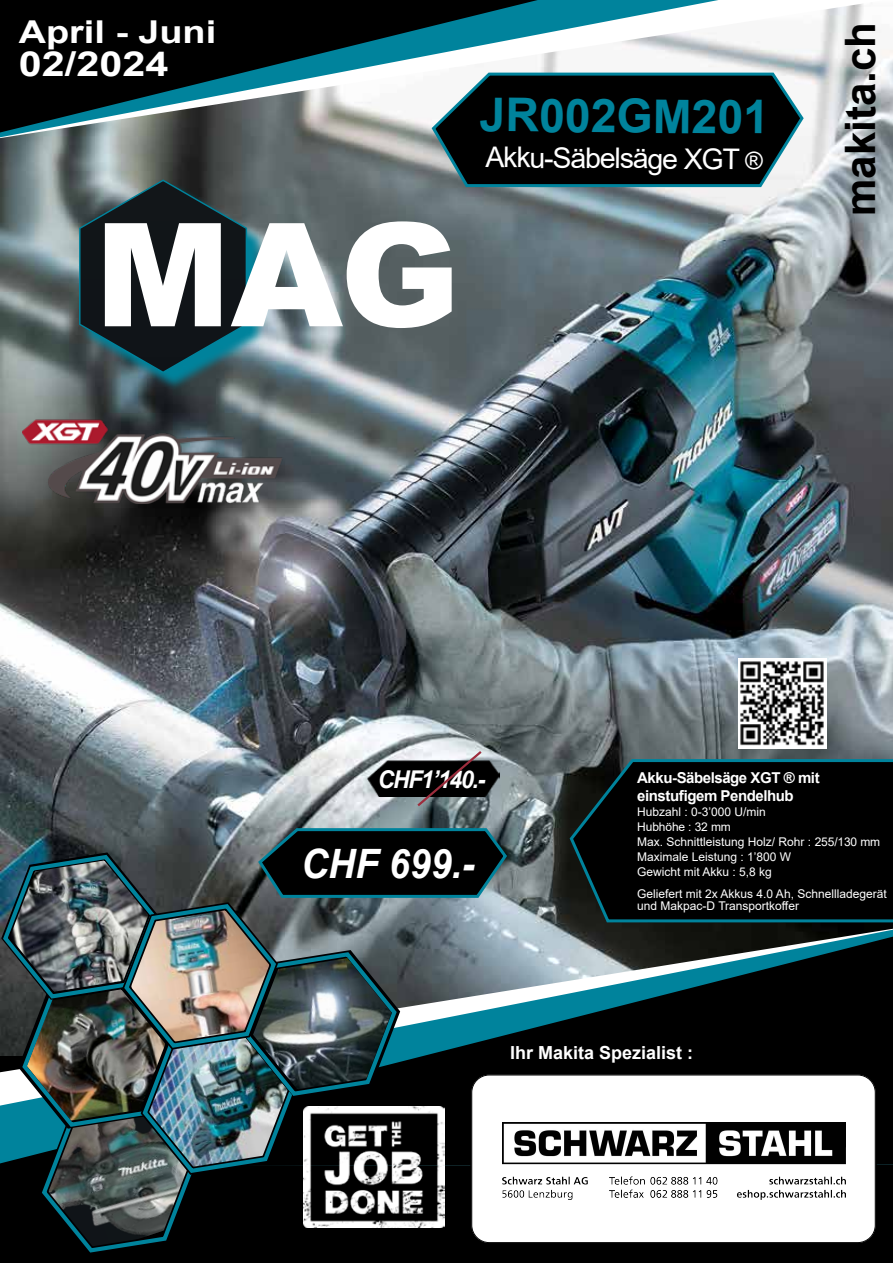
<style>
.page{position:relative;width:893px;height:1263px;background:#fff}
.page>*{position:absolute;margin:0;border:0;box-sizing:border-box;transform-origin:0 0}
.t1{font:900 144px "Arial";color:#fff}
.t2{font:700 46.5px "Arial";color:#00839c}
.t3{font:700 42px "Arial";color:#000}
.t4{font:italic 700 40.5px "Arial";color:#fff;scale:.93 1}
.t5{font:700 34.5px "Arial";color:#fff;scale:1.2 1}
.t6{font:700 31.5px "Arial";color:#fff;scale:1.2 1}
.t7{font:28.5px "Arial";letter-spacing:-.05em;color:#fff}
.t8{font:italic 700 24.45px "Arial";letter-spacing:-.05em;color:#fff;scale:.93 1}
.t9{font:700 18px "Arial";color:#fff}
.t10{font:700 15px/18px "Arial";letter-spacing:-.03em;color:#fff}
.t11{font:12px/15px "Arial";color:#fff}
.s1{font-size:24px}
</style>
<div class="page">
<img style="left:0;top:49px;width:893px;height:880px">
<svg style="left:81px;top:183px;width:185px;height:208px"></svg>
<svg style="left:79px;top:179px;width:168px;height:194px"></svg>
<svg style="left:0;top:4px;width:886px;height:134px"></svg>
<svg style="left:0;top:0;width:718px;height:137px"></svg>
<svg style="left:0;top:0;width:538px;height:132px;fill:#000"></svg>
<div style="left:0;top:1057px;width:893px;height:206px;background:#000"></div>
<svg style="left:509px;top:937px;width:384px;height:228px;fill:#000"></svg>
<div style="left:471px;top:1074px;width:405px;height:169px;background:#fff;border-radius:18px"></div>
<div style="left:471px;top:1075px;width:404px;height:168px;border:1px solid #000;border-radius:18px"></div>
<svg style="left:430px;top:70px;width:375px;height:119px"></svg>
<svg style="left:568px;top:756px;width:325px;height:168px"></svg>
<img style="left:368px;top:760px;width:131px;height:36px">
<img style="left:0;top:825px;width:509px;height:428px">
<svg style="left:415px;top:749px;width:69px;height:60px"></svg>
<img style="left:22px;top:415px;width:270px;height:88px">
<img style="left:303px;top:1107px;width:141px;height:120px">
<img style="left:739px;top:658px;width:87px;height:90px">
<img style="left:502px;top:1122px;width:343px;height:77px">
<h3 class="t6" style="left:19px;top:10px;width:166px">April - Juni</h3>
<h3 class="t5" style="left:19px;top:40px;width:126px">02/2024</h3>
<h1 class="t1" style="left:95px;top:170px;width:367px">MAG</h1>
<h2 class="t2" style="left:480px;top:83px;width:292px">JR002GM201</h2>
<h3 class="t7" style="left:485px;top:139px;width:279px">Akku-Säbelsäge XGT <span class="s1">®</span></h3>
<h3 class="t3" style="left:831px;top:216px;width:195px;rotate:-90deg">makita.ch</h3>
<h3 class="t8" style="left:378px;top:763px;width:117px">CHF1’140.-</h3>
<h3 class="t4" style="left:301px;top:836px;width:188px">CHF 699.-</h3>
<p class="t10" style="left:637px;top:769px;width:184px">Akku-Säbelsäge XGT ® mit einstufigem Pendelhub</p>
<p class="t11" style="left:637px;top:804px;width:245px">Hubzahl : 0-3’000 U/min<br>Hubhöhe : 32 mm<br>Max. Schnittleistung Holz/ Rohr : 255/130 mm<br>Maximale Leistung : 1’800 W<br>Gewicht mit Akku : 5,8 kg</p>
<p class="t11" style="left:637px;top:888px;width:251px;line-height:12px">Geliefert mit 2x Akkus 4.0 Ah, Schnellladegerät und Makpac-D Transportkoffer</p>
<h3 class="t9" style="left:510px;top:1040px;width:185px">Ihr Makita Spezialist :</h3>
</div>
